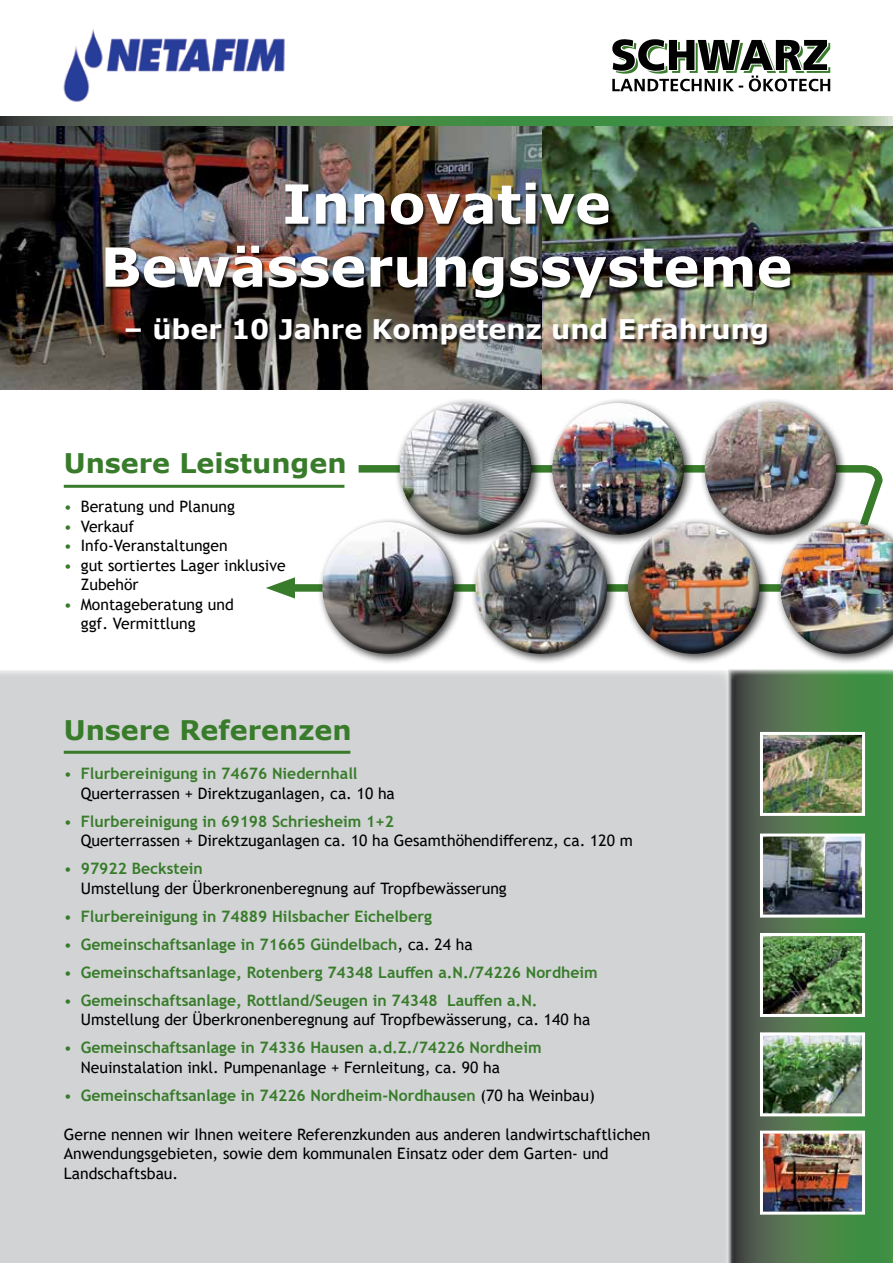
<style>
.page{position:relative;width:893px;height:1263px;background:#fff}
.page>*{position:absolute;margin:0;border:0;box-sizing:border-box;transform-origin:0 0}
.t1{font:700 54px/63px "Verdana";color:#fff;text-align:center}
.t2{font:700 27px "Verdana";color:#fff}
.t3{font:700 27px "Verdana";color:#387c2b}
.t4{font:15.75px/19.5px "Trebuchet MS";color:#000}
.t5{font:700 15.75px/19.5px "Trebuchet MS";color:#387c2b}
.s1{color:#387c2b}
.s2{font-weight:700;color:#387c2b}
.s3{font-weight:400}
.s4{font-weight:400;color:#000}
</style>
<div class="page">
<svg style="left:731px;top:670px;width:162px;height:593px;background:#487449"></svg>
<svg style="left:275px;top:465px;width:608px;height:127px"></svg>
<svg style="left:266px;top:577px;width:29px;height:21px"></svg>
<div style="left:699px;top:398px;width:148px;height:148px;background:#000;opacity:.75"></div>
<div style="left:703px;top:402px;width:130px;height:102px;background:#fff;opacity:.75"></div>
<div style="left:705px;top:423px;width:133px;height:114px;background:#000;opacity:.75"></div>
<div style="left:547px;top:398px;width:148px;height:148px;background:#000;opacity:.75"></div>
<div style="left:551px;top:402px;width:130px;height:102px;background:#fff;opacity:.75"></div>
<div style="left:553px;top:423px;width:133px;height:114px;background:#000;opacity:.75"></div>
<div style="left:775px;top:517px;width:118px;height:148px;background:#000;opacity:.75"></div>
<div style="left:779px;top:521px;width:114px;height:102px;background:#fff;opacity:.75"></div>
<div style="left:781px;top:536px;width:112px;height:120px;background:#000;opacity:.75"></div>
<div style="left:623px;top:517px;width:147px;height:148px;background:#000;opacity:.75"></div>
<div style="left:627px;top:521px;width:130px;height:102px;background:#fff;opacity:.75"></div>
<div style="left:629px;top:542px;width:133px;height:114px;background:#000;opacity:.75"></div>
<div style="left:317px;top:517px;width:148px;height:148px;background:#000;opacity:.75"></div>
<div style="left:321px;top:521px;width:130px;height:102px;background:#fff"></div>
<div style="left:323px;top:542px;width:133px;height:114px;background:#000;opacity:.75"></div>
<div style="left:470px;top:517px;width:148px;height:148px;background:#000;opacity:.75"></div>
<div style="left:474px;top:521px;width:130px;height:102px;background:#fff;opacity:.75"></div>
<div style="left:476px;top:542px;width:133px;height:114px;background:#000;opacity:.75"></div>
<div style="left:0;top:670px;width:731px;height:593px;background:#d1d3d4"></div>
<img style="left:542px;top:125px;width:351px;height:264px">
<img style="left:0;top:125px;width:542px;height:264px">
<svg style="left:612px;top:39px;width:218px;height:53px"></svg>
<div style="left:106px;top:183px;width:688px;height:166px;background:#000;opacity:.75"></div>
<svg style="left:0;top:117px;width:893px;height:8px;background:#50844f"></svg>
<img style="left:764px;top:736px;width:97px;height:76px">
<div style="left:760px;top:732px;width:105px;height:84px;border:3px solid #fff"></div>
<img style="left:764px;top:837px;width:97px;height:76px">
<div style="left:760px;top:833px;width:105px;height:84px;border:3px solid #fff"></div>
<img style="left:764px;top:937px;width:97px;height:76px">
<div style="left:760px;top:933px;width:105px;height:84px;border:3px solid #fff"></div>
<img style="left:764px;top:1036px;width:97px;height:76px">
<div style="left:760px;top:1032px;width:105px;height:84px;border:3px solid #fff"></div>
<img style="left:764px;top:1134px;width:97px;height:76px">
<div style="left:760px;top:1130px;width:105px;height:84px;border:3px solid #fff"></div>
<hr style="left:64px;top:485px;width:280px;height:3px;background:#387c2b">
<hr style="left:64px;top:751px;width:286px;height:3px;background:#387c2b">
<img style="left:63px;top:29px;width:222px;height:73px">
<div style="left:394px;top:398px;width:148px;height:148px;background:#000;opacity:.75"></div>
<div style="left:398px;top:402px;width:131px;height:102px;background:#fff;opacity:.75"></div>
<div style="left:401px;top:423px;width:132px;height:114px;background:#000;opacity:.75"></div>
<h1 class="t1" style="left:100px;top:171px;width:694px">Innovative<br>Bewässerungssysteme</h1>
<h2 class="t2" style="left:124px;top:310px;width:646px">– über 10 Jahre Kompetenz und Erfahrung</h2>
<h2 class="t3" style="left:64px;top:444px;width:284px">Unsere Leistungen</h2>
<p class="t4" style="left:64px;top:497px;width:173px"><span class="s1">•</span> Beratung und Planung</p>
<p class="t4" style="left:64px;top:516px;width:72px"><span class="s1">•</span> Verkauf</p>
<p class="t4" style="left:64px;top:536px;width:165px"><span class="s1">•</span> Info-Veranstaltungen</p>
<p class="t4" style="left:81px;top:555px;width:206px;text-indent:-17px"><span class="s1">•</span> gut sortiertes Lager inklusive<br>Zubehör</p>
<p class="t4" style="left:81px;top:594px;width:155px;text-indent:-17px"><span class="s1">•</span> Montageberatung und ggf. Vermittlung</p>
<h2 class="t3" style="left:64px;top:711px;width:289px">Unsere Referenzen</h2>
<p class="t4" style="left:81px;top:764px;width:316px;text-indent:-17px"><span class="s1">•</span> <span class="s2">Flurbereinigung in 74676 Niedernhall<br></span>Querterrassen + Direktzuganlagen, ca. 10 ha</p>
<p class="t4" style="left:81px;top:811px;width:553px;text-indent:-17px"><span class="s1">•</span> <span class="s2">Flurbereinigung in 69198 Schriesheim 1+2<br></span>Querterrassen + Direktzuganlagen ca. 10 ha Gesamthöhendifferenz, ca. 120 m</p>
<p class="t4" style="left:81px;top:859px;width:428px;text-indent:-17px"><span class="s1">•</span> <span class="s2">97922 Beckstein<br></span>Umstellung der Überkronenberegnung auf Tropfbewässerung</p>
<p class="t5" style="left:64px;top:907px;width:370px"><span class="s3">•</span> Flurbereinigung in 74889 Hilsbacher Eichelberg</p>
<p class="t5" style="left:64px;top:935px;width:410px"><span class="s3">•</span> Gemeinschaftsanlage in 71665 Gündelbach<span class="s4">, ca. 24 ha</span></p>
<p class="t5" style="left:64px;top:963px;width:535px"><span class="s3">•</span> Gemeinschaftsanlage, Rotenberg 74348 Lauffen a.N./74226 Nordheim</p>
<p class="t4" style="left:81px;top:990px;width:511px;text-indent:-17px"><span class="s1">•</span> <span class="s2">Gemeinschaftsanlage, Rottland/Seugen in 74348 Lauffen a.N.<br></span>Umstellung der Überkronenberegnung auf Tropfbewässerung, ca. 140 ha</p>
<p class="t5" style="left:81px;top:1038px;width:462px;text-indent:-17px"><span class="s3">•</span> Gemeinschaftsanlage in 74336 Hausen a.d.Z./74226 Nordheim<br><span class="s4">Neuinstalation inkl. Pumpenanlage + Fernleitung, ca. 90 ha</span></p>
<p class="t5" style="left:64px;top:1086px;width:533px"><span class="s3">•</span> Gemeinschaftsanlage in 74226 Nordheim-Nordhausen <span class="s4">(70 ha Weinbau)</span></p>
<p class="t4" style="left:64px;top:1124px;width:588px">Gerne nennen wir Ihnen weitere Referenzkunden aus anderen landwirtschaftlichen<br>Anwendungsgebieten, sowie dem kommunalen Einsatz oder dem Garten- und<br>Landschaftsbau.</p>
</div>
